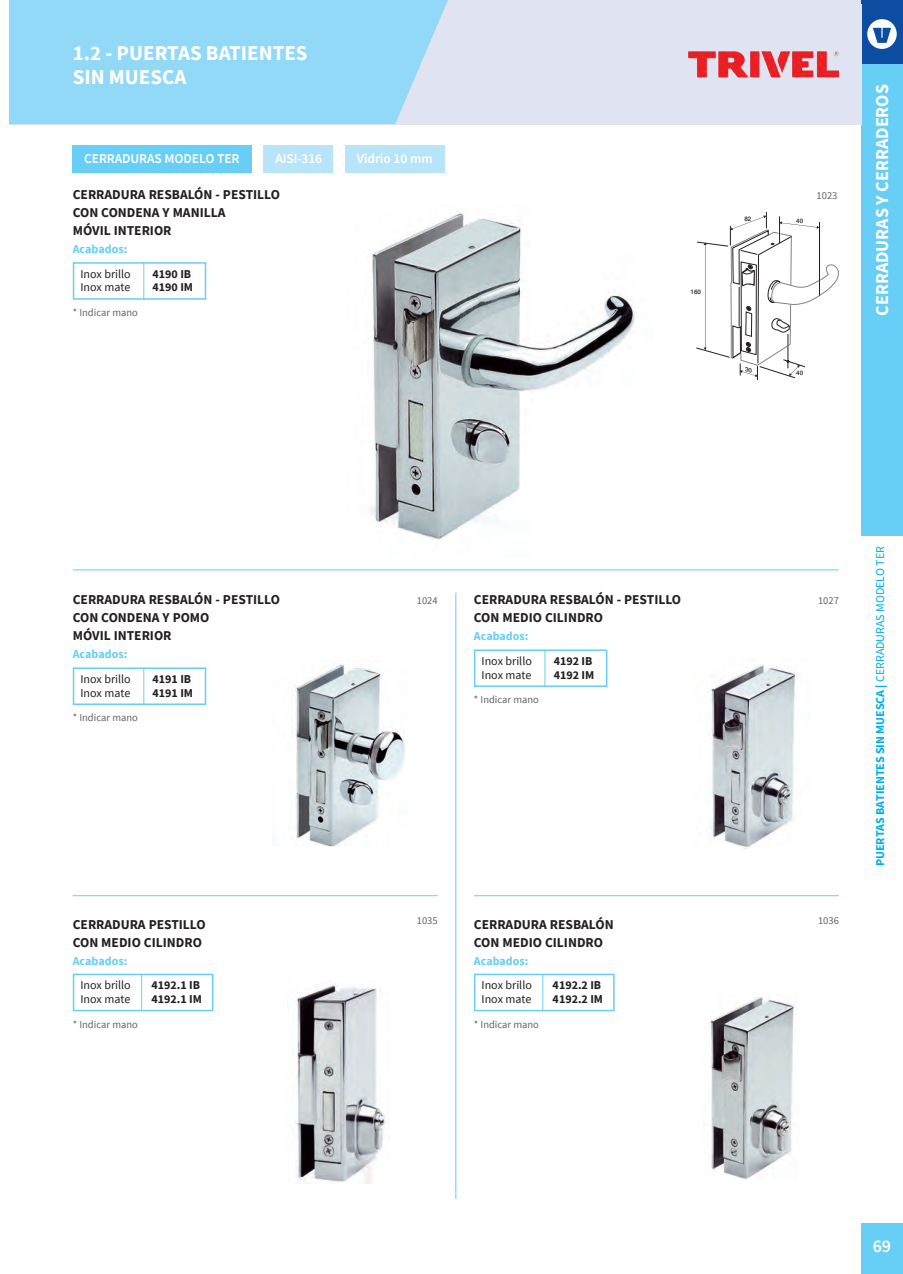
<style>
.page{position:relative;width:903px;height:1274px;background:#fff}
.page>*{position:absolute;margin:0;border:0;box-sizing:border-box;transform-origin:0 0}
.t1{font:700 21px/24px "Source Sans Pro";color:#fff}
.t2{font:700 18px "Source Sans Pro";color:#fff}
.t3{font:600 18px "Source Sans Pro";color:#fff}
.t4{font:700 13.5px/18px "Source Sans Pro";color:#231f20}
.t5{font:600 13.5px "Source Sans Pro";letter-spacing:-.01em;color:#fff}
.t6{font:12px/13.5px "Source Sans Pro";color:#231f20}
.t7{font:700 12px/13.5px "Source Sans Pro";color:#231f20}
.t8{font:700 12px "Source Sans Pro";color:#67cef5}
.t9{font:700 12px "Source Sans Pro";letter-spacing:-.01em;color:#00aeef}
.t10{font:10.5px "Source Sans Pro";color:#636366}
.t11{font:500 6.3px "Swiss 721 BT";color:#231f20}
.s1{font-weight:400}
</style>
<div class="page">
<div style="left:860px;top:0;width:42px;height:536px;background:#67cef5"></div>
<div style="left:860px;top:1222px;width:42px;height:51px;background:#67cef5"></div>
<div style="left:9px;top:0;width:851px;height:64px;background:#e0e4f2"></div>
<div style="left:860px;top:0;width:42px;height:64px;background:#0d4da1"></div>
<svg style="left:867px;top:19px;width:29px;height:30px"></svg>
<hr style="left:860px;top:64px;width:1px;height:60px;background:#6dc1ec">
<div style="left:9px;top:4px;width:851px;height:120px;background:#e0e4f2"></div>
<div style="left:9px;top:0;width:386px;height:124px;background:#92d9f7"></div>
<svg style="left:395px;top:0;width:53px;height:124px"></svg>
<img style="left:294px;top:981px;width:92px;height:202px">
<img style="left:295px;top:664px;width:111px;height:183px">
<hr style="left:73px;top:569px;width:765px;height:1px;background:#67cef5">
<hr style="left:73px;top:895px;width:364px;height:1px;background:#67cef5">
<hr style="left:473px;top:895px;width:365px;height:1px;background:#67cef5">
<hr style="left:455px;top:592px;width:1px;height:606px;background:#67cef5">
<img style="left:370px;top:211px;width:266px;height:329px">
<img style="left:710px;top:997px;width:87px;height:183px">
<img style="left:709px;top:665px;width:89px;height:184px">
<div style="left:73px;top:145px;width:179px;height:27px;background:#67cef5"></div>
<div style="left:345px;top:145px;width:99px;height:27px;background:#b7e4f9"></div>
<img style="left:688px;top:51px;width:151px;height:27px">
<div style="left:73px;top:262px;width:133px;height:38px;border:2px solid #67cef5"></div>
<hr style="left:143px;top:263px;width:1px;height:37px;background:#67cef5">
<div style="left:73px;top:667px;width:133px;height:38px;border:2px solid #67cef5"></div>
<hr style="left:143px;top:668px;width:1px;height:37px;background:#67cef5">
<div style="left:473px;top:649px;width:134px;height:38px;border:2px solid #67cef5"></div>
<hr style="left:544px;top:650px;width:1px;height:37px;background:#67cef5">
<div style="left:73px;top:973px;width:140px;height:38px;border:2px solid #67cef5"></div>
<hr style="left:141px;top:974px;width:1px;height:35px;background:#67cef5">
<div style="left:473px;top:973px;width:141px;height:38px;border:2px solid #67cef5"></div>
<hr style="left:542px;top:974px;width:1px;height:35px;background:#67cef5">
<div style="left:263px;top:145px;width:70px;height:27px;background:#b7e4f9"></div>
<svg style="left:696px;top:212px;width:143px;height:168px"></svg>
<h1 class="t1" style="left:73px;top:41px;width:236px">1.2 - PUERTAS BATIENTES<br>SIN MUESCA</h1>
<p class="t5" style="left:84px;top:149px;width:157px">CERRADURAS MODELO TER</p>
<p class="t5" style="left:357px;top:149px;width:77px">Vidrio 10 mm</p>
<p class="t5" style="left:275px;top:149px;width:48px">AISI-316</p>
<p class="t4" style="left:73px;top:185px;width:209px">CERRADURA RESBALÓN - PESTILLO<br>CON CONDENA Y MANILLA<br>MÓVIL INTERIOR</p>
<p class="t8" style="left:73px;top:241px;width:56px">Acabados:</p>
<p class="t6" style="left:80px;top:267px;width:52px">Inox brillo<br>Inox mate</p>
<p class="t7" style="left:152px;top:267px;width:42px">4190 IB<br>4190 IM</p>
<p class="t10" style="left:73px;top:306px;width:66px">* Indicar mano</p>
<p class="t11" style="left:690px;top:288px;width:12px">160</p>
<p class="t11" style="left:744px;top:214px;width:8px">82</p>
<p class="t11" style="left:795px;top:217px;width:8px">40</p>
<p class="t10" style="left:816px;top:189px;width:22px">1023</p>
<p class="t11" style="left:795px;top:369px;width:8px">40</p>
<h2 class="t2" style="left:869px;top:316px;width:233px;rotate:-90deg">CERRADURAS Y CERRADEROS</h2>
<p class="t4" style="left:73px;top:590px;width:209px">CERRADURA RESBALÓN - PESTILLO<br>CON CONDENA Y POMO<br>MÓVIL INTERIOR</p>
<p class="t8" style="left:73px;top:646px;width:56px">Acabados:</p>
<p class="t6" style="left:80px;top:672px;width:52px">Inox brillo<br>Inox mate</p>
<p class="t7" style="left:152px;top:672px;width:42px">4191 IB<br>4191 IM</p>
<p class="t10" style="left:73px;top:711px;width:66px">* Indicar mano</p>
<p class="t4" style="left:73px;top:914px;width:134px">CERRADURA PESTILLO<br>CON MEDIO CILINDRO</p>
<p class="t8" style="left:73px;top:952px;width:56px">Acabados:</p>
<p class="t6" style="left:80px;top:978px;width:52px">Inox brillo<br>Inox mate</p>
<p class="t7" style="left:151px;top:978px;width:52px">4192.1 IB<br>4192.1 IM</p>
<p class="t10" style="left:73px;top:1017px;width:66px">* Indicar mano</p>
<p class="t10" style="left:416px;top:594px;width:22px">1024</p>
<p class="t4" style="left:473px;top:590px;width:209px">CERRADURA RESBALÓN - PESTILLO<br>CON MEDIO CILINDRO</p>
<p class="t8" style="left:473px;top:628px;width:56px">Acabados:</p>
<p class="t6" style="left:481px;top:654px;width:52px">Inox brillo<br>Inox mate</p>
<p class="t7" style="left:553px;top:654px;width:42px">4192 IB<br>4192 IM</p>
<p class="t10" style="left:473px;top:693px;width:66px">* Indicar mano</p>
<p class="t10" style="left:416px;top:913px;width:22px">1035</p>
<p class="t4" style="left:473px;top:914px;width:141px">CERRADURA RESBALÓN<br>CON MEDIO CILINDRO</p>
<p class="t8" style="left:473px;top:952px;width:56px">Acabados:</p>
<p class="t6" style="left:481px;top:978px;width:52px">Inox brillo<br>Inox mate</p>
<p class="t7" style="left:552px;top:978px;width:52px">4192.2 IB<br>4192.2 IM</p>
<p class="t10" style="left:473px;top:1017px;width:66px">* Indicar mano</p>
<p class="t10" style="left:817px;top:594px;width:22px">1027</p>
<p class="t10" style="left:817px;top:913px;width:22px">1036</p>
<p class="t9" style="left:871px;top:866px;width:321px;rotate:-90deg">PUERTAS BATIENTES SIN MUESCA | <span class="s1">CERRADURAS MODELO TER</span></p>
<h2 class="t3" style="left:872px;top:1233px;width:20px">69</h2>
</div>
